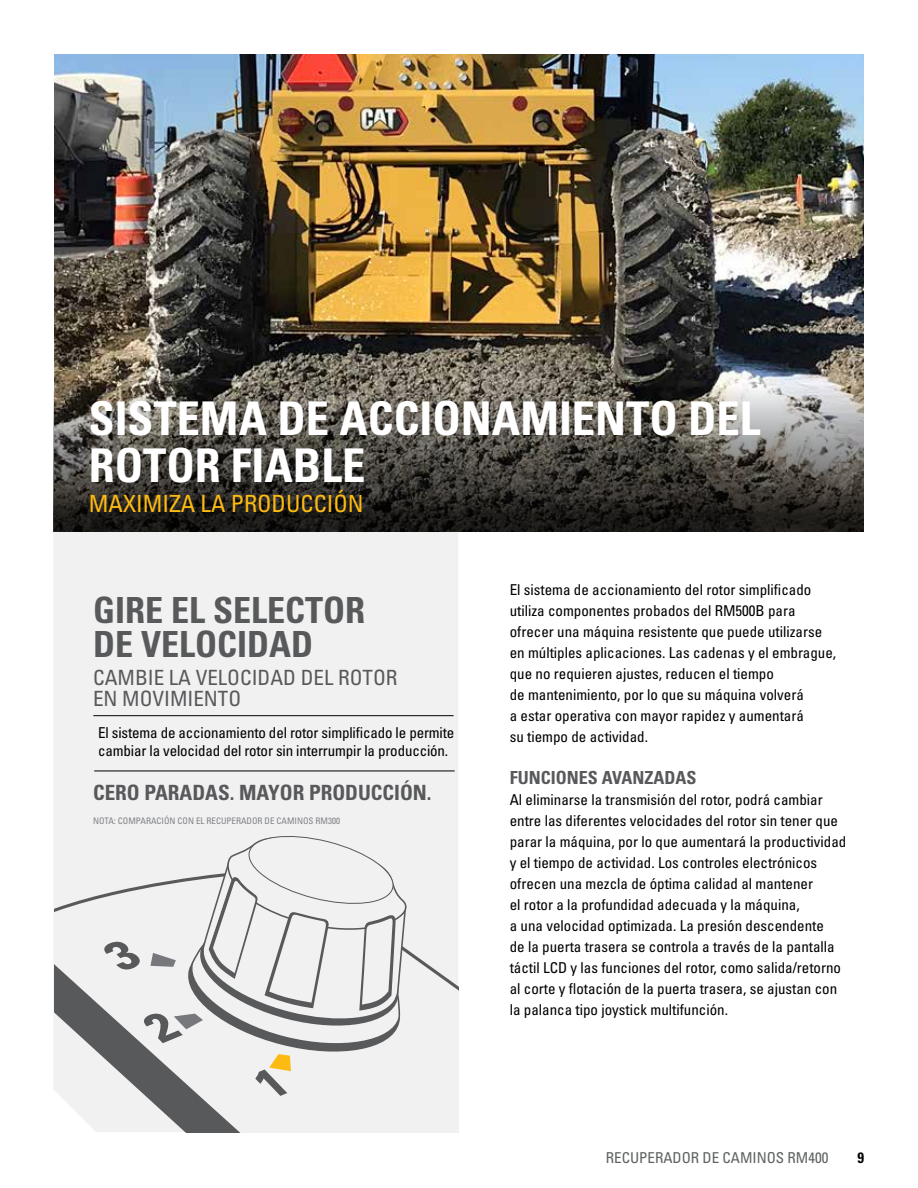
<style>
.page{position:relative;width:918px;height:1188px;background:#fff}
.page>*{position:absolute;margin:0;border:0;box-sizing:border-box;transform-origin:0 0}
.t1{font:46.5px/46.5px "Univers LTCYR 67 Bold Cond";color:#fff}
.t2{font:36px/34.5px "Univers LTCYR 67 Bold Cond";color:#58595b}
.t3{font:condensed 23.7px "Univers LTCYR 57";color:#fdba12}
.t4{font:condensed 21px/21px "Univers LTCYR 57";color:#58595b}
.t5{font:21px "Univers LTCYR 67 Bold Cond";color:#58595b}
.t6{font:18px "Univers LTCYR 67 Bold Cond";color:#58595b}
.t7{font:condensed 15px/21px "Univers LTCYR 57";color:#000}
.t8{font:condensed 15px "Univers LTCYR 57";color:#5e6263}
.t9{font:15px "Univers LTCYR 67 Bold Cond";color:#000}
.t10{font:condensed 9px "Univers LTCYR 57";color:#808285}
</style>
<div class="page">
<div style="left:54px;top:532px;width:404px;height:338px;background:#f1f1f2"></div>
<img style="left:54px;top:54px;width:810px;height:477px">
<img style="left:53px;top:159px;width:810px;height:373px">
<svg style="left:54px;top:870px;width:405px;height:262px"></svg>
<svg style="left:104px;top:831px;width:304px;height:265px"></svg>
<hr style="left:93px;top:715px;width:361px;height:1px;background:#000">
<hr style="left:94px;top:771px;width:361px;height:1px;background:#000">
<h1 class="t1" style="left:89px;top:395px;width:673px">SISTEMA DE ACCIONAMIENTO DEL<br>ROTOR FIABLE</h1>
<h3 class="t3" style="left:89px;top:488px;width:276px">MAXIMIZA LA PRODUCCIÓN</h3>
<h2 class="t2" style="left:93px;top:592px;width:274px">GIRE EL SELECTOR<br>DE VELOCIDAD</h2>
<h3 class="t4" style="left:93px;top:667px;width:306px">CAMBIE LA VELOCIDAD DEL ROTOR<br>EN MOVIMIENTO</h3>
<p class="t7" style="left:98px;top:723px;width:358px;line-height:18px">El sistema de accionamiento del rotor simplificado le permite cambiar la velocidad del rotor sin interrumpir la producción.</p>
<h3 class="t5" style="left:93px;top:780px;width:340px">CERO PARADAS. MAYOR PRODUCCIÓN.</h3>
<p class="t10" style="left:93px;top:815px;width:248px">NOTA: COMPARACIÓN CON EL RECUPERADOR DE CAMINOS RM300</p>
<p class="t7" style="left:510px;top:579px;width:328px">El sistema de accionamiento del rotor simplificado utiliza componentes probados del RM500B para ofrecer una máquina resistente que puede utilizarse en múltiples aplicaciones. Las cadenas y el embrague, que no requieren ajustes, reducen el tiempo<br>de mantenimiento, por lo que su máquina volverá<br>a estar operativa con mayor rapidez y aumentará<br>su tiempo de actividad.</p>
<p class="t6" style="left:510px;top:767px;width:188px">FUNCIONES AVANZADAS</p>
<p class="t7" style="left:510px;top:789px;width:338px">Al eliminarse la transmisión del rotor, podrá cambiar entre las diferentes velocidades del rotor sin tener que parar la máquina, por lo que aumentará la productividad y el tiempo de actividad. Los controles electrónicos ofrecen una mezcla de óptima calidad al mantener<br>el rotor a la profundidad adecuada y la máquina,<br>a una velocidad optimizada. La presión descendente<br>de la puerta trasera se controla a través de la pantalla táctil LCD y las funciones del rotor, como salida/retorno al corte y flotación de la puerta trasera, se ajustan con la palanca tipo joystick multifunción.</p>
<p class="t8" style="left:606px;top:1148px;width:224px">RECUPERADOR DE CAMINOS RM400</p>
<p class="t9" style="left:857px;top:1148px;width:8px">9</p>
</div>
